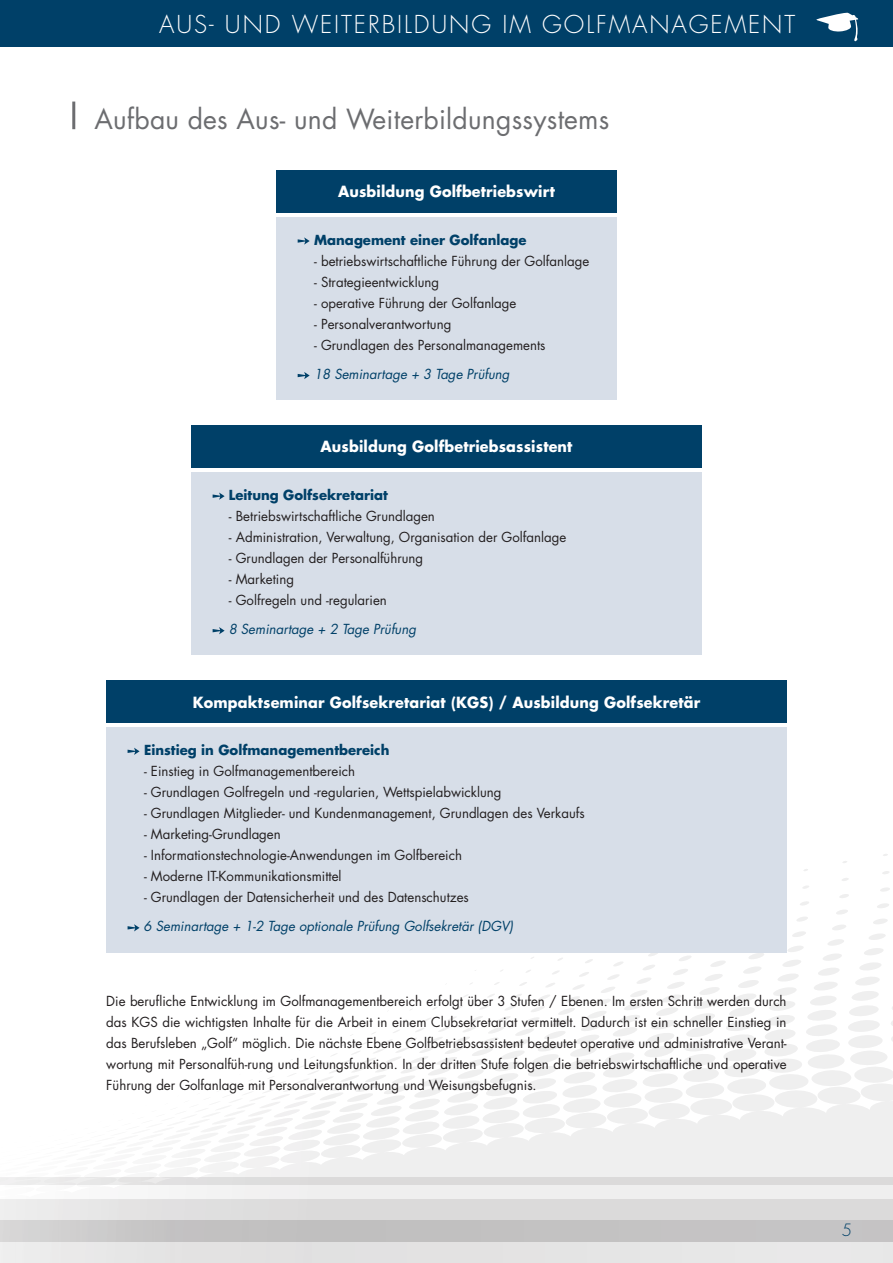
<style>
.page{position:relative;width:893px;height:1263px;background:#fff}
.page>*{position:absolute;margin:0;border:0;box-sizing:border-box;transform-origin:0 0}
.t1{font:27px "Futura LT";letter-spacing:.01em;color:#6c6d70}
.t2{font:300 24px "Futura LT";letter-spacing:.08em;color:#fff}
.t3{font:300 16.5px "Futura LT";color:#004068}
.t4{font:700 15px "Futura LT";letter-spacing:.01em;color:#fff;scale:.96 1}
.t5{font:13.5px/21px "Futura LT";color:#231f20;text-align:justify}
.t6{font:italic 13.5px "Futura LT";color:#004068}
.t7{font:700 13.5px "Futura LT";color:#004068}
</style>
<div class="page">
<svg style="left:106px;top:854px;width:787px;height:345px"></svg>
<svg style="left:0;top:1177px;width:893px;height:8px;background:#dedddd"></svg>
<div style="left:0;top:1199px;width:893px;height:43px;background:linear-gradient(to right,#e5e4e5,#d7d6d6)"></div>
<svg style="left:0;top:1220px;width:893px;height:43px;background:#d4d3d4"></svg>
<div style="left:0;top:0;width:893px;height:47px;background:#004068"></div>
<svg style="left:816px;top:13px;width:42px;height:28px"></svg>
<hr style="left:72px;top:102px;width:3px;height:27px;background:#6c6d70">
<div style="left:276px;top:170px;width:341px;height:43px;background:#004068"></div>
<div style="left:191px;top:425px;width:511px;height:43px;background:#004068"></div>
<div style="left:106px;top:680px;width:681px;height:43px;background:#004068"></div>
<div style="left:276px;top:217px;width:341px;height:183px;background:#d7dee8"></div>
<svg style="left:298px;top:237px;width:12px;height:8px"></svg>
<svg style="left:298px;top:372px;width:12px;height:7px"></svg>
<div style="left:191px;top:472px;width:511px;height:183px;background:#d7dee8"></div>
<svg style="left:213px;top:492px;width:12px;height:8px"></svg>
<svg style="left:213px;top:627px;width:12px;height:7px"></svg>
<div style="left:106px;top:727px;width:681px;height:225px;background:#d7dee8"></div>
<svg style="left:128px;top:748px;width:12px;height:7px"></svg>
<svg style="left:128px;top:924px;width:12px;height:7px"></svg>
<h2 class="t2" style="left:159px;top:10px;width:638px">AUS- UND WEITERBILDUNG IM GOLFMANAGEMENT</h2>
<h1 class="t1" style="left:94px;top:102px;width:516px">Aufbau des Aus- und Weiterbildungssystems</h1>
<p class="t4" style="left:338px;top:182px;width:227px">Ausbildung Golfbetriebswirt</p>
<p class="t7" style="left:314px;top:231px;width:214px">Management einer Golfanlage</p>
<p class="t5" style="left:314px;top:250px;width:276px">- betriebswirtschaftliche Führung der Golfanlage</p>
<p class="t5" style="left:314px;top:271px;width:127px">- Strategieentwicklung</p>
<p class="t5" style="left:314px;top:292px;width:204px">- operative Führung der Golfanlage</p>
<p class="t5" style="left:314px;top:313px;width:139px">- Personalverantwortung</p>
<p class="t5" style="left:314px;top:334px;width:233px">- Grundlagen des Personalmanagements</p>
<p class="t6" style="left:314px;top:366px;width:197px">18 Seminartage + 3 Tage Prüfung</p>
<p class="t4" style="left:321px;top:437px;width:264px">Ausbildung Golfbetriebsassistent</p>
<p class="t7" style="left:229px;top:486px;width:160px">Leitung Golfsekretariat</p>
<p class="t5" style="left:229px;top:505px;width:207px">- Betriebswirtschaftliche Grundlagen</p>
<p class="t5" style="left:229px;top:526px;width:339px">- Administration, Verwaltung, Organisation der Golfanlage</p>
<p class="t5" style="left:229px;top:547px;width:196px">- Grundlagen der Personalführung</p>
<p class="t5" style="left:229px;top:568px;width:67px">- Marketing</p>
<p class="t5" style="left:229px;top:589px;width:159px">- Golfregeln und -regularien</p>
<p class="t6" style="left:229px;top:621px;width:189px">8 Seminartage + 2 Tage Prüfung</p>
<p class="t4" style="left:193px;top:692px;width:530px">Kompaktseminar Golfsekretariat (KGS) / Ausbildung Golfsekretär</p>
<p class="t7" style="left:144px;top:741px;width:247px">Einstieg in Golfmanagementbereich</p>
<p class="t5" style="left:144px;top:761px;width:213px">- Einstieg in Golfmanagementbereich</p>
<p class="t5" style="left:144px;top:782px;width:359px">- Grundlagen Golfregeln und -regularien, Wettspielabwicklung</p>
<p class="t5" style="left:144px;top:803px;width:442px">- Grundlagen Mitglieder- und Kundenmanagement, Grundlagen des Verkaufs</p>
<p class="t5" style="left:144px;top:824px;width:138px">- Marketing-Grundlagen</p>
<p class="t5" style="left:144px;top:845px;width:319px">- Informationstechnologie-Anwendungen im Golfbereich</p>
<p class="t5" style="left:144px;top:866px;width:199px">- Moderne IT-Kommunikationsmittel</p>
<p class="t5" style="left:144px;top:887px;width:326px">- Grundlagen der Datensicherheit und des Datenschutzes</p>
<p class="t6" style="left:144px;top:918px;width:371px">6 Seminartage + 1-2 Tage optionale Prüfung Golfsekretär (DGV)</p>
<p class="t5" style="left:106px;top:990px;width:682px">Die berufliche Entwicklung im Golfmanagementbereich erfolgt über 3 Stufen / Ebenen. Im ersten Schritt werden durch das KGS die wichtigsten Inhalte für die Arbeit in einem Clubsekretariat vermittelt. Dadurch ist ein schneller Einstieg in das Berufsleben „Golf“ möglich. Die nächste Ebene Golfbetriebsassistent bedeutet operative und administrative Verant&shy;wortung mit Personalfüh-rung und Leitungsfunktion. In der dritten Stufe folgen die betriebswirtschaftliche und operative Führung der Golfanlage mit Personalverantwortung und Weisungsbefugnis.</p>
<p class="t3" style="left:842px;top:1220px;width:12px">5</p>
</div>
